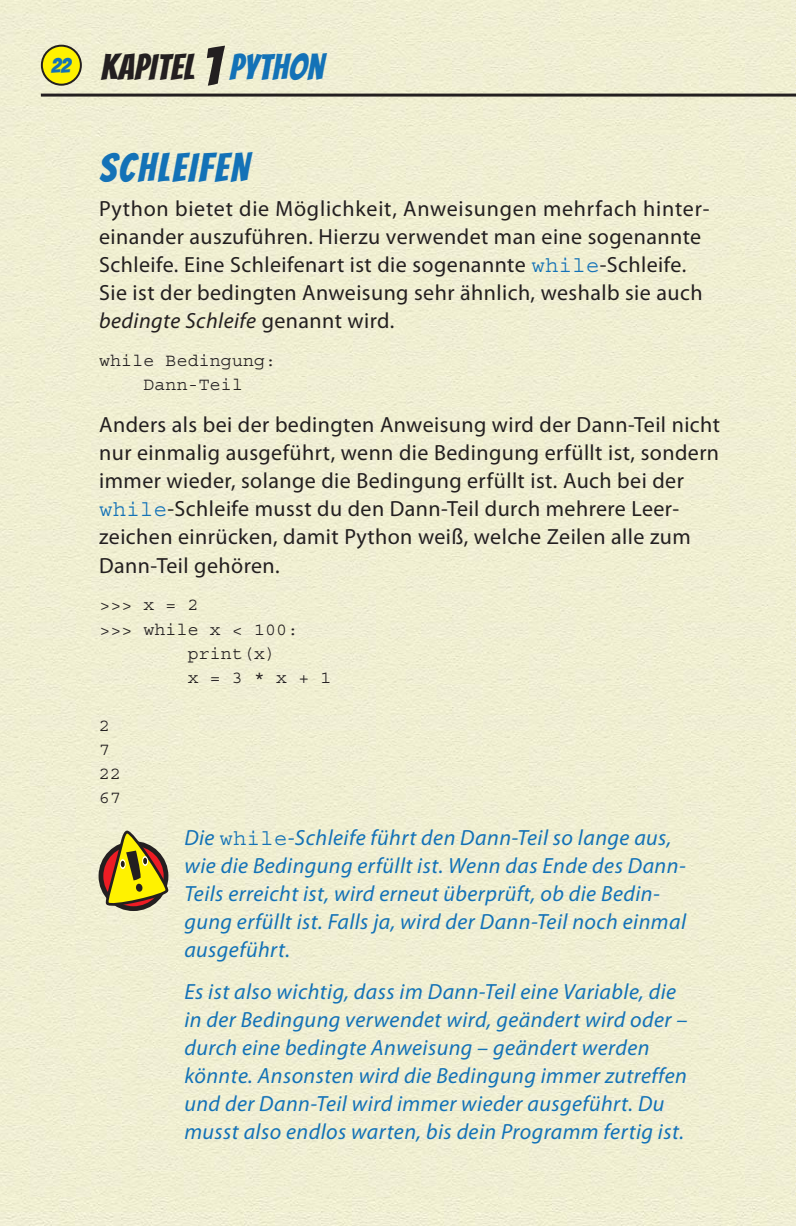
<style>
.page{position:relative;width:796px;height:1226px;background:#fff}
.page>*{position:absolute;margin:0;border:0;box-sizing:border-box;transform-origin:0 0}
.t1{font:40px "Bangers";letter-spacing:.06em;color:#1372b7}
.t2{font:36px "Bangers";letter-spacing:.02em;color:#231f20}
.t3{font:22px/28px "Myriad Pro";letter-spacing:.02em;color:#231f20}
.t4{font:italic 22px/28px "Myriad Pro";letter-spacing:.02em;color:#1372b7}
.t5{font:18px/24px "Courier Std";letter-spacing:.015em;color:#231f20}
.s1{font-size:56px}
.s2{color:#1372b7}
.s3{font-family:"Courier Std";color:#1372b7}
.s4{font-style:italic}
.s5{font-family:"Courier Std";font-style:normal}
</style>
<div class="page">
<div style="left:0;top:0;width:796px;height:1225px;background:#f0efd2"></div>
<div style="left:42px;top:46px;width:39px;height:39px;background:#fff200;border-radius:50%"></div>
<div style="left:41px;top:45px;width:41px;height:41px;border:2px solid #231f20;border-radius:50%"></div>
<hr style="left:41px;top:94px;width:755px;height:3px;background:#231f20">
<div style="left:99px;top:841px;width:69px;height:70px;border:5px solid #231f20;border-radius:50%"></div>
<svg style="left:105px;top:828px;width:67px;height:83px;background:#bea54f"></svg>
<h2 class="t2" style="left:51px;top:46px;width:274px"><sup>22</sup> KAPITEL <span class="s1">1</span> <span class="s2">PYTHON</span></h2>
<h1 class="t1" style="left:99px;top:145px;width:151px">SCHLEIFEN</h1>
<p class="t3" style="left:99px;top:196px;width:612px">Python bietet die Möglichkeit, Anweisungen mehrfach hinter&shy;ei nander auszuführen. Hierzu verwendet man eine sogenannte Schleife. Eine Schleifenart ist die sogenannte <span class="s3">while</span>-Schleife.<br>Sie ist der bedingten Anweisung sehr ähnlich, weshalb sie auch <span class="s4">bedingte Schleife</span> genannt wird.</p>
<p class="t5" style="left:143px;top:350px;width:134px;text-indent:-44px">while Bedingung:<br>Dann-Teil</p>
<p class="t3" style="left:99px;top:412px;width:622px">Anders als bei der bedingten Anweisung wird der Dann-Teil nicht nur einmalig ausgeführt, wenn die Bedingung erfüllt ist, sondern immer wieder, solange die Bedingung erfüllt ist. Auch bei der <span class="s3">while</span>-Schleife musst du den Dann-Teil durch mehrere Leer&shy;zeichen einrücken, damit Python weiß, welche Zeilen alle zum Dann-Teil gehören.</p>
<p class="t5" style="left:99px;top:594px;width:101px">&gt;&gt;&gt; x = 2</p>
<p class="t5" style="left:99px;top:618px;width:200px">&gt;&gt;&gt; while x &lt; 100:</p>
<p class="t5" style="left:188px;top:642px;width:90px">print(x)</p>
<p class="t5" style="left:188px;top:666px;width:145px">x = 3 * x + 1</p>
<p class="t5" style="left:99px;top:714px;width:23px">2<br>7<br>22<br>67</p>
<p class="t4" style="left:184px;top:824px;width:503px">Die <span class="s5">while</span>-Schleife führt den Dann-Teil so lange aus, wie die Bedingung erfüllt ist. Wenn das Ende des Dann-Teils erreicht ist, wird erneut überprüft, ob die Bedin&shy;gung erfüllt ist. Falls ja, wird der Dann-Teil noch einmal ausgeführt.</p>
<p class="t4" style="left:184px;top:978px;width:505px">Es ist also wichtig, dass im Dann-Teil eine Variable, die in der Bedingung verwendet wird, geändert wird oder – durch eine bedingte Anweisung – geändert werden könnte. Ansonsten wird die Bedingung immer zutreffen und der Dann-Teil wird immer wieder ausgeführt. Du musst also endlos warten, bis dein Programm fertig ist.</p>
</div>
